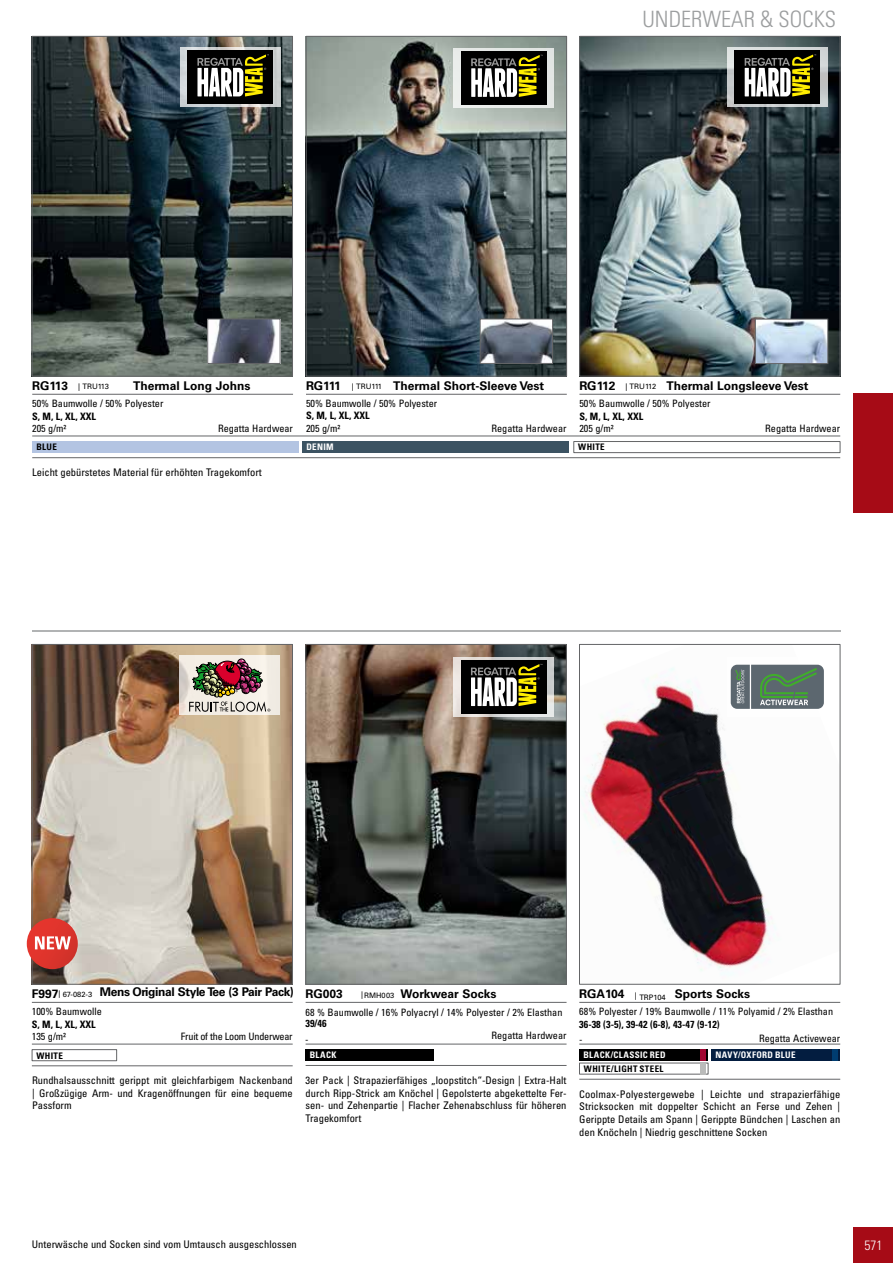
<style>
.page{position:relative;width:893px;height:1263px;background:#fff}
.page>*{position:absolute;margin:0;border:0;box-sizing:border-box;transform-origin:0 0}
.t1{font:22.5px "Univers LTCYR 47 Light Cond";color:#9c9e9f}
.t2{font:13.5px "Univers LTCYR 47 Light Cond";color:#fff}
.t3{font:700 12px "Univers LTCYR 65";color:#000}
.t4{font:700 12px "Univers LTCYR 65";letter-spacing:-.03em;color:#000}
.t5{font:condensed 10.5px/12.6px "Univers LTCYR 57";color:#000;text-align:justify}
.t6{font:condensed 10.2px "Univers LTCYR 57";color:#000}
.t7{font:10.2px "Univers LTCYR 67 Bold Cond";color:#000}
.t8{font:condensed 10.2px "Univers LTCYR 57";letter-spacing:-.02em;color:#000}
.t9{font:9px "Univers LTCYR 67 Bold Cond";letter-spacing:.035em;color:#fff}
.t10{font:9px "Univers LTCYR 67 Bold Cond";letter-spacing:.045em;color:#000}
.t11{font:7.5px "Univers LTCYR 55 Roman";color:#000}
</style>
<div class="page">
<img style="left:34px;top:38px;width:257px;height:336px">
<div style="left:32px;top:36px;width:261px;height:340px;border:1px solid #646567"></div>
<img style="left:210px;top:321px;width:68px;height:41px">
<div style="left:208px;top:319px;width:72px;height:45px;border:1px solid #646567"></div>
<svg style="left:180px;top:47px;width:100px;height:60px"></svg>
<div style="left:188px;top:51px;width:85px;height:53px;background:#000"></div>
<svg style="left:197px;top:54px;width:72px;height:43px"></svg>
<div style="left:32px;top:441px;width:267px;height:12px;background:#b3c4e2"></div>
<div style="left:302px;top:441px;width:267px;height:12px;background:#3c5362"></div>
<div style="left:574px;top:441px;width:266px;height:12px;border:1px solid #646567"></div>
<hr style="left:32px;top:394px;width:261px;height:1px;background:#646567">
<hr style="left:32px;top:436px;width:808px;height:1px;background:#646567">
<hr style="left:32px;top:457px;width:808px;height:1px;background:#646567">
<img style="left:308px;top:38px;width:257px;height:336px">
<div style="left:306px;top:36px;width:261px;height:340px;border:1px solid #646567"></div>
<img style="left:482px;top:321px;width:69px;height:41px">
<div style="left:480px;top:319px;width:73px;height:45px;border:1px solid #646567"></div>
<svg style="left:454px;top:48px;width:100px;height:59px"></svg>
<div style="left:461px;top:51px;width:85px;height:53px;background:#000"></div>
<svg style="left:471px;top:55px;width:72px;height:42px"></svg>
<hr style="left:306px;top:394px;width:261px;height:1px;background:#646567">
<img style="left:581px;top:38px;width:257px;height:336px">
<div style="left:579px;top:36px;width:261px;height:340px;border:1px solid #646567"></div>
<img style="left:757px;top:321px;width:69px;height:41px">
<div style="left:755px;top:319px;width:73px;height:45px;border:1px solid #646567"></div>
<svg style="left:727px;top:47px;width:100px;height:60px"></svg>
<div style="left:735px;top:51px;width:85px;height:53px;background:#000"></div>
<svg style="left:745px;top:54px;width:71px;height:43px"></svg>
<hr style="left:579px;top:394px;width:261px;height:1px;background:#646567">
<img style="left:308px;top:646px;width:257px;height:336px">
<div style="left:306px;top:644px;width:261px;height:340px;border:1px solid #646567"></div>
<svg style="left:453px;top:657px;width:101px;height:59px"></svg>
<div style="left:461px;top:660px;width:85px;height:53px;background:#000"></div>
<svg style="left:471px;top:664px;width:71px;height:42px"></svg>
<div style="left:306px;top:1050px;width:128px;height:11px;background:#000"></div>
<hr style="left:306px;top:1002px;width:261px;height:1px;background:#646567">
<hr style="left:306px;top:1044px;width:261px;height:1px;background:#646567">
<hr style="left:306px;top:1065px;width:261px;height:1px;background:#646567">
<img style="left:582px;top:668px;width:194px;height:308px">
<div style="left:579px;top:644px;width:261px;height:340px;border:1px solid #646567"></div>
<div style="left:727px;top:657px;width:100px;height:59px;background:#fff"></div>
<svg style="left:730px;top:664px;width:94px;height:45px;background:#687d74"></svg>
<div style="left:579px;top:1049px;width:129px;height:12px;background:#000"></div>
<div style="left:700px;top:1049px;width:6px;height:12px;background:#a00631"></div>
<div style="left:711px;top:1049px;width:129px;height:12px;background:#031d40"></div>
<div style="left:832px;top:1049px;width:6px;height:12px;background:#003d71"></div>
<div style="left:700px;top:1063px;width:6px;height:11px;background:#babbba"></div>
<hr style="left:579px;top:1002px;width:261px;height:1px;background:#646567">
<hr style="left:579px;top:1044px;width:261px;height:1px;background:#646567">
<hr style="left:579px;top:1079px;width:261px;height:1px;background:#646567">
<img style="left:34px;top:646px;width:257px;height:336px">
<div style="left:32px;top:644px;width:261px;height:340px;border:1px solid #646567"></div>
<svg style="left:180px;top:655px;width:100px;height:60px;background:#ede7df"></svg>
<div style="left:237px;top:659px;width:9px;height:8px;border:1px solid #000;border-radius:50%"></div>
<svg style="left:189px;top:660px;width:81px;height:52px;background:#a28b84"></svg>
<div style="left:32px;top:1049px;width:85px;height:12px;border:1px solid #646567"></div>
<hr style="left:32px;top:1002px;width:261px;height:1px;background:#646567">
<hr style="left:32px;top:1044px;width:261px;height:1px;background:#646567">
<hr style="left:32px;top:1065px;width:261px;height:1px;background:#646567">
<svg style="left:27px;top:918px;width:51px;height:51px;background:#dc372f"></svg>
<svg style="left:35px;top:936px;width:36px;height:13px"></svg>
<div style="left:853px;top:393px;width:40px;height:119px;background:#a60b16"></div>
<div style="left:853px;top:1227px;width:40px;height:36px;background:#a60b16"></div>
<hr style="left:32px;top:630px;width:808px;height:2px;background:#b1b3b4">
<h1 class="t1" style="left:642px;top:4px;width:195px">UNDERWEAR &amp; SOCKS</h1>
<p class="t3" style="left:306px;top:377px;width:36px">RG111</p>
<p class="t3" style="left:393px;top:377px;width:153px">Thermal Short-Sleeve Vest</p>
<p class="t3" style="left:579px;top:377px;width:38px">RG112</p>
<p class="t3" style="left:667px;top:377px;width:144px">Thermal Longsleeve Vest</p>
<p class="t3" style="left:32px;top:377px;width:38px">RG113</p>
<p class="t3" style="left:133px;top:377px;width:119px">Thermal Long Johns</p>
<p class="t7" style="left:32px;top:410px;width:65px">S, M, L, XL, XXL</p>
<p class="t7" style="left:306px;top:410px;width:65px">S, M, L, XL, XXL</p>
<p class="t7" style="left:579px;top:410px;width:65px">S, M, L, XL, XXL</p>
<p class="t11" style="left:352px;top:381px;width:32px">| TRU111</p>
<p class="t11" style="left:625px;top:381px;width:32px">| TRU112</p>
<p class="t11" style="left:78px;top:381px;width:32px">| TRU113</p>
<p class="t6" style="left:32px;top:397px;width:133px">50% Baumwolle / 50% Polyester</p>
<p class="t6" style="left:306px;top:397px;width:133px">50% Baumwolle / 50% Polyester</p>
<p class="t6" style="left:579px;top:397px;width:133px">50% Baumwolle / 50% Polyester</p>
<p class="t6" style="left:32px;top:422px;width:36px">205 g/m²</p>
<p class="t6" style="left:306px;top:422px;width:36px">205 g/m²</p>
<p class="t6" style="left:579px;top:422px;width:36px">205 g/m²</p>
<p class="t6" style="left:218px;top:422px;width:77px">Regatta Hardwear</p>
<p class="t6" style="left:491px;top:422px;width:77px">Regatta Hardwear</p>
<p class="t6" style="left:765px;top:422px;width:77px">Regatta Hardwear</p>
<p class="t10" style="left:36px;top:441px;width:22px">BLUE</p>
<p class="t9" style="left:306px;top:441px;width:29px">DENIM</p>
<p class="t10" style="left:578px;top:442px;width:28px">WHITE</p>
<p class="t5" style="left:32px;top:466px;width:231px">Leicht gebürstetes Material für erhöhten Tragekomfort</p>
<p class="t3" style="left:32px;top:985px;width:28px">F997</p>
<p class="t4" style="left:100px;top:983px;width:196px">Mens Original Style Tee (3 Pair Pack)</p>
<p class="t8" style="left:181px;top:1030px;width:113px">Fruit of the Loom Underwear</p>
<p class="t5" style="left:32px;top:1074px;width:262px">Rundhalsausschnitt gerippt mit gleichfarbigem Nackenband | Großzügige Arm- und Kragenöffnungen für eine bequeme Passform</p>
<p class="t11" style="left:59px;top:989px;width:35px">| 67-082-3</p>
<p class="t6" style="left:32px;top:1030px;width:36px">135 g/m²</p>
<p class="t6" style="left:32px;top:1005px;width:71px">100% Baumwolle</p>
<p class="t7" style="left:32px;top:1018px;width:65px">S, M, L, XL, XXL</p>
<p class="t10" style="left:37px;top:1050px;width:28px">WHITE</p>
<p class="t3" style="left:306px;top:985px;width:39px">RG003</p>
<p class="t3" style="left:401px;top:985px;width:97px">Workwear Socks</p>
<p class="t6" style="left:491px;top:1029px;width:77px">Regatta Hardwear</p>
<p class="t5" style="left:306px;top:1074px;width:262px">3er Pack | Strapazierfähiges „loopstitch“-Design | Extra-Halt durch Ripp-Strick am Knöchel | Gepolsterte abgekettelte Fer&shy;sen- und Zehenpartie | Flacher Zehenabschluss für höheren Tragekomfort</p>
<p class="t3" style="left:579px;top:985px;width:47px">RGA104</p>
<p class="t3" style="left:675px;top:985px;width:77px">Sports Socks</p>
<p class="t11" style="left:361px;top:990px;width:35px">|RMH003</p>
<p class="t11" style="left:635px;top:992px;width:32px">| TRP104</p>
<p class="t6" style="left:579px;top:1005px;width:255px">68% Polyester / 19% Baumwolle / 11% Polyamid / 2% Elasthan</p>
<p class="t6" style="left:306px;top:1005px;width:258px">68 % Baumwolle / 16% Polyacryl / 14% Polyester / 2% Elasthan</p>
<p class="t7" style="left:306px;top:1017px;width:22px">39/46</p>
<p class="t7" style="left:579px;top:1018px;width:142px">36-38 (3-5), 39-42 (6-8), 43-47 (9-12)</p>
<p class="t6" style="left:759px;top:1031px;width:83px">Regatta Activewear</p>
<p class="t6" style="left:305px;top:1033px;width:5px">-</p>
<p class="t6" style="left:579px;top:1033px;width:5px">-</p>
<p class="t9" style="left:584px;top:1049px;width:83px">BLACK/CLASSIC RED</p>
<p class="t9" style="left:715px;top:1049px;width:81px">NAVY/OXFORD BLUE</p>
<p class="t10" style="left:584px;top:1063px;width:81px">WHITE/LIGHT STEEL</p>
<p class="t9" style="left:310px;top:1050px;width:28px">BLACK</p>
<p class="t5" style="left:579px;top:1087px;width:262px">Coolmax-Polyestergewebe | Leichte und strapazierfähige Stricksocken mit doppelter Schicht an Ferse und Zehen | Gerippte Details am Spann | Gerippte Bündchen | Laschen an den Knöcheln | Niedrig geschnittene Socken</p>
<p class="t5" style="left:32px;top:1238px;width:266px">Unterwäsche und Socken sind vom Umtausch ausgeschlossen</p>
<p class="t2" style="left:865px;top:1236px;width:19px">571</p>
</div>
